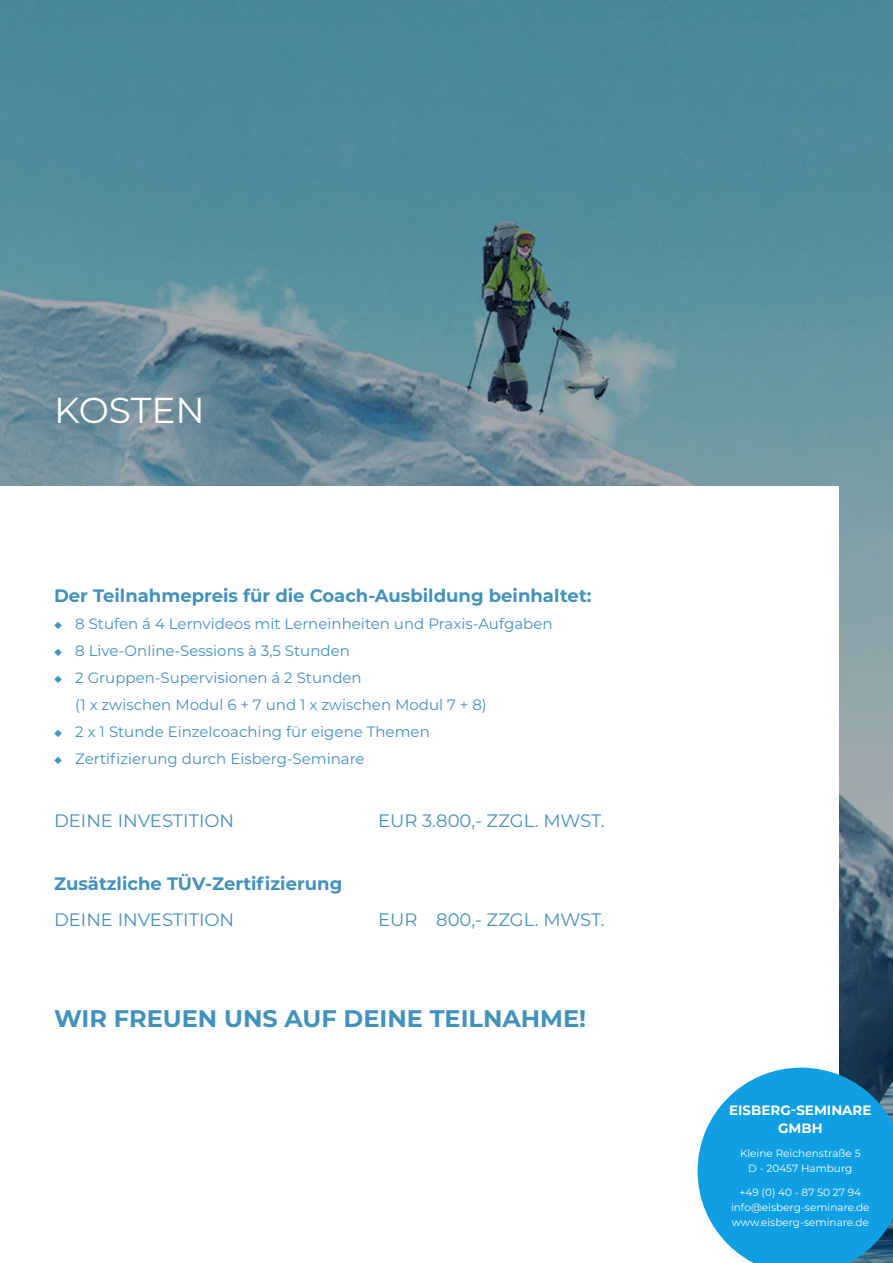
<style>
.page{position:relative;width:893px;height:1263px;background:#fff}
.page>*{position:absolute;margin:0;border:0;box-sizing:border-box;transform-origin:0 0}
.t1{font:36px "Montserrat";color:#fff}
.t2{font:700 24px "Montserrat";color:#4192bd}
.t3{font:700 18px "Montserrat";color:#4192bd}
.t4{font:18px "Montserrat";color:#4192bd}
.t5{font:15px/27px "Montserrat";color:#4192bd}
.t6{font:700 13.5px/18px "Montserrat";color:#fff;text-align:center}
.t7{font:10.5px/15px "Montserrat";color:#fff;text-align:center}
.s1{font-weight:700;font-size:13.5px}
</style>
<div class="page">
<img style="left:0;top:0;width:893px;height:1067px">
<div style="left:0;top:486px;width:839px;height:777px;background:#fff"></div>
<svg style="left:698px;top:1067px;width:195px;height:196px;background:#2aa4de"></svg>
<h1 class="t1" style="left:54px;top:392px;width:152px">KOSTEN</h1>
<p class="t3" style="left:54px;top:586px;width:539px">Der Teilnahmepreis für die Coach-Ausbildung beinhaltet:</p>
<p class="t5" style="left:54px;top:611px;width:500px"><span class="s1">◆</span> 8 Stufen á 4 Lernvideos mit Lerneinheiten und Praxis-Aufgaben</p>
<p class="t5" style="left:54px;top:638px;width:297px"><span class="s1">◆</span> 8 Live-Online-Sessions à 3,5 Stunden</p>
<p class="t5" style="left:75px;top:665px;width:413px;text-indent:-21px"><span class="s1">◆</span> 2 Gruppen-Supervisionen á 2 Stunden<br>(1 x zwischen Modul 6 + 7 und 1 x zwischen Modul 7 + 8)</p>
<p class="t5" style="left:54px;top:719px;width:377px"><span class="s1">◆</span> 2 x 1 Stunde Einzelcoaching für eigene Themen</p>
<p class="t5" style="left:54px;top:746px;width:312px"><span class="s1">◆</span> Zertifizierung durch Eisberg-Seminare</p>
<p class="t4" style="left:54px;top:812px;width:182px">DEINE INVESTITION</p>
<p class="t4" style="left:378px;top:812px;width:228px">EUR 3.800,- ZZGL. MWST.</p>
<p class="t3" style="left:54px;top:874px;width:290px">Zusätzliche TÜV-Zertifizierung</p>
<p class="t4" style="left:54px;top:911px;width:182px">DEINE INVESTITION</p>
<p class="t4" style="left:378px;top:911px;width:228px">EUR 800,- ZZGL. MWST.</p>
<h2 class="t2" style="left:54px;top:1005px;width:534px">WIR FREUEN UNS AUF DEINE TEILNAHME!</h2>
<p class="t6" style="left:729px;top:1101px;width:144px">EISBERG-SEMINARE<br>GMBH</p>
<p class="t7" style="left:740px;top:1145px;width:122px">Kleine Reichenstraße 5<br>D - 20457 Hamburg</p>
<p class="t7" style="left:731px;top:1184px;width:140px">+49 (0) 40 - 87 50 27 94 info@eisberg-seminare.de www.eisberg-seminare.de</p>
</div>
